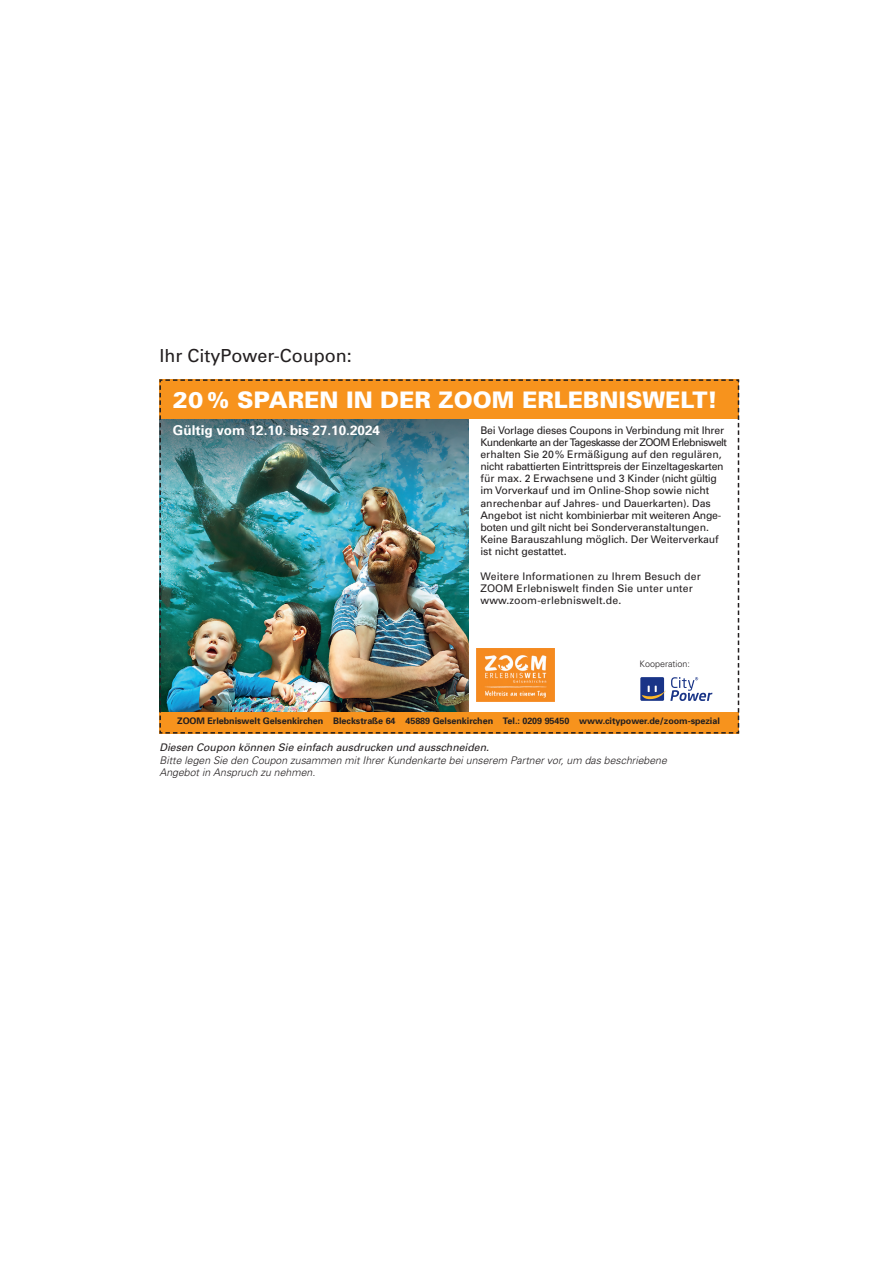
<style>
.page{position:relative;width:893px;height:1263px;background:#fff}
.page>*{position:absolute;margin:0;border:0;box-sizing:border-box;transform-origin:0 0}
.t1{font:900 22.8px "Univers";color:#fff}
.t2{font:18px "Univers";color:#231f20}
.t3{font:700 13.5px "Univers";color:#fff}
.t4{font:10.5px/12.1px "Univers";letter-spacing:-.01em;color:#231f20}
.t5{font:italic 300 10.5px/12.6px "Univers";color:#231f20}
.t6{font:10.5px/12.1px "Univers";letter-spacing:.01em;color:#231f20}
.t7{font:italic 10.5px "Univers";color:#231f20}
.t8{font:700 9px "Univers";letter-spacing:-.005em;color:#231f20}
.t9{font:300 9px "Univers";color:#231f20}
</style>
<div class="page">
<img style="left:159px;top:379px;width:581px;height:355px">
<img style="left:476px;top:648px;width:79px;height:54px">
<p class="t2" style="left:159px;top:349px;width:194px">Ihr CityPower-Coupon:</p>
<p class="t1" style="left:173px;top:392px;width:546px">20% SPAREN IN DER ZOOM ERLEBNISWELT!</p>
<p class="t3" style="left:173px;top:425px;width:209px">Gültig vom 12.10. bis 27.10.2024</p>
<p class="t4" style="left:480px;top:425px;width:248px">Bei Vorlage dieses Coupons in Verbindung mit Ihrer Kundenkarte an der Tageskasse der ZOOM Erlebniswelt erhalten Sie 20% Ermäßigung auf den regulären, nicht rabattierten Eintrittspreis der Einzeltageskarten für max. 2 Erwachsene und 3 Kinder (nicht gültig im Vorverkauf und im Online-Shop sowie nicht anrechenbar auf Jahres- und Dauerkarten). Das Angebot ist nicht kombinierbar mit weiteren Ange&shy;boten und gilt nicht bei Sonderveranstaltungen.<br>Keine Barauszahlung möglich. Der Weiterverkauf ist nicht gestattet.</p>
<p class="t6" style="left:480px;top:571px;width:222px">Weitere Informationen zu Ihrem Besuch der<br>ZOOM Erlebniswelt finden Sie unter unter www.zoom-erlebniswelt.de.</p>
<p class="t9" style="left:640px;top:661px;width:52px">Kooperation:</p>
<p class="t8" style="left:177px;top:718px;width:544px">ZOOM Erlebniswelt Gelsenkirchen Bleckstraße 64 45889 Gelsenkirchen Tel.: 0209 95450 www.citypower.de/zoom-spezial</p>
<p class="t7" style="left:159px;top:744px;width:333px">Diesen Coupon können Sie einfach ausdrucken und ausschneiden.</p>
<p class="t5" style="left:159px;top:755px;width:511px">Bitte legen Sie den Coupon zusammen mit Ihrer Kundenkarte bei unserem Partner vor, um das beschriebene<br>Angebot in Anspruch zu nehmen.</p>
</div>
